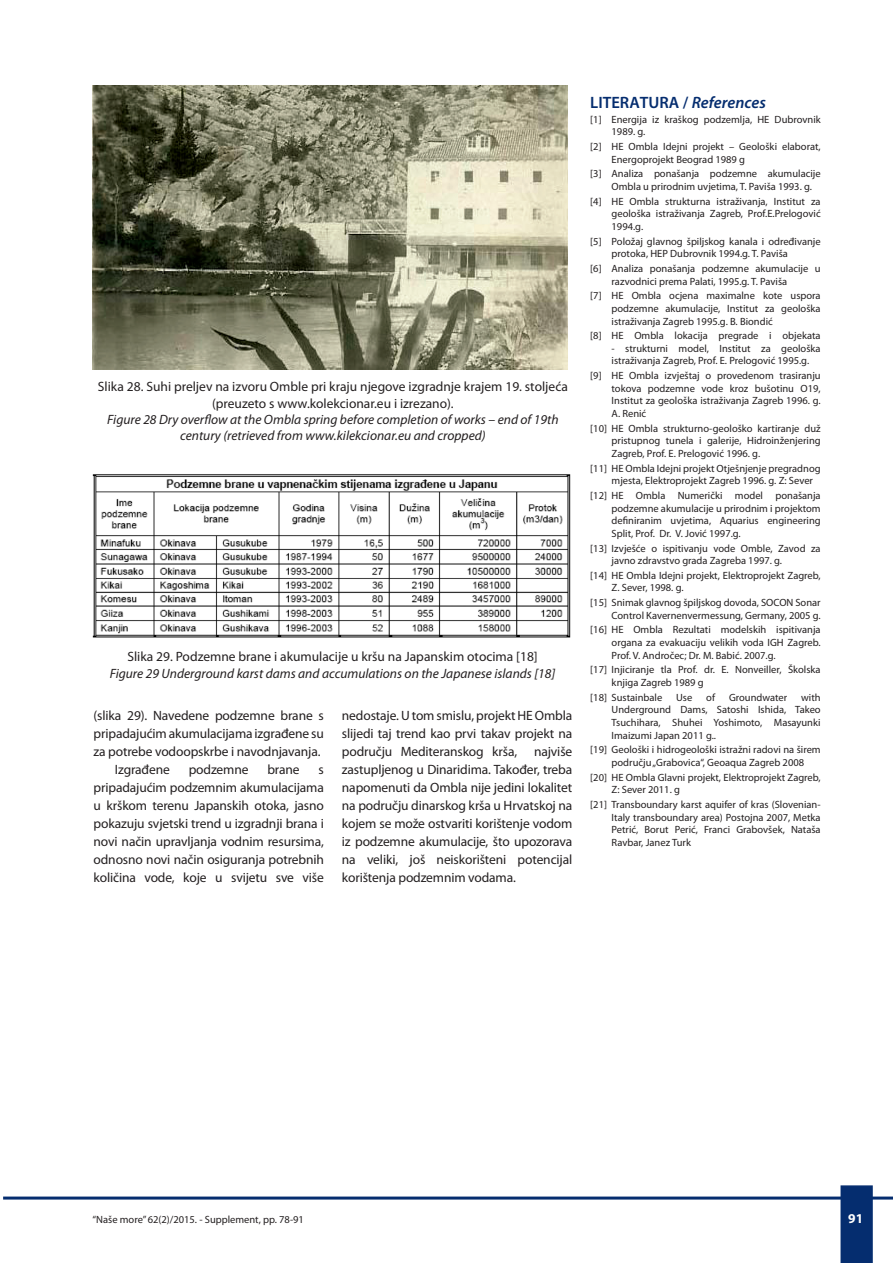
<style>
.page{position:relative;width:893px;height:1263px;background:#fff}
.page>*{position:absolute;margin:0;border:0;box-sizing:border-box;transform-origin:0 0}
.naslov_tekst{font:600 16.5px "Myriad Pro";color:#052d6f}
.tekst{font:13.5px/18px "Myriad Pro";letter-spacing:-.01em;color:#231f20;text-align:justify}
.tekst-2{font:italic 13.5px/16.2px "Myriad Pro";color:#231f20;text-align:center}
.t1{font:700 13.5px "Myriad Pro";color:#fff}
.literatura{font:10.5px/12.6px "Myriad Pro";color:#231f20}
.s1{font-style:italic}
</style>
<div class="page">
<svg style="left:840px;top:1185px;width:33px;height:78px;background:#0b3272"></svg>
<hr style="left:3px;top:1196px;width:890px;height:3px;background:#052d6f">
<img style="left:93px;top:85px;width:474px;height:284px">
<img style="left:93px;top:474px;width:478px;height:164px">
<p class="tekst" style="left:98px;top:379px;width:471px;line-height:16.2px;text-align:center">Slika 28. Suhi preljev na izvoru Omble pri kraju njegove izgradnje krajem 19. stoljeća (preuzeto s www.kolekcionar.eu i izrezano).</p>
<p class="tekst-2" style="left:107px;top:411px;width:453px">Figure 28 Dry overflow at the Ombla spring before completion of works – end of 19th century (retrieved from www.kilekcionar.eu and cropped)</p>
<p class="tekst" style="left:127px;top:648px;width:412px">Slika 29. Podzemne brane i akumulacije u kršu na Japanskim otocima [18]</p>
<p class="tekst-2" style="left:110px;top:665px;width:447px">Figure 29 Underground karst dams and accumulations on the Japanese islands [18]</p>
<p class="tekst" style="left:342px;top:706px;width:232px">nedostaje. U tom smislu, projekt HE Ombla slijedi taj trend kao prvi takav projekt na području Mediteranskog krša,</p>
<p class="tekst" style="left:94px;top:706px;width:232px">(slika 29). Navedene podzemne brane s pripadajućim akumulacijama izgrađene su za potrebe vodoopskrbe i navodnjavanja.</p>
<p class="tekst" style="left:115px;top:760px;width:57px">Izgrađene</p>
<p class="tekst" style="left:189px;top:760px;width:61px">podzemne</p>
<p class="tekst" style="left:267px;top:760px;width:34px">brane</p>
<p class="tekst" style="left:342px;top:742px;width:232px;text-indent:192px">najviše zastupljenog u Dinaridima. Također, treba napomenuti da Ombla nije jedini lokalitet na području dinarskog krša u Hrvatskoj na kojem se može ostvariti korištenje vodom iz podzemne akumulacije, što upozorava na veliki, još neiskorišteni potencijal korištenja podzemnim vodama.</p>
<p class="tekst" style="left:94px;top:760px;width:232px;text-indent:225px">s pripadajućim podzemnim akumulacijama u krškom terenu Japanskih otoka, jasno pokazuju svjetski trend u izgradnji brana i novi način upravljanja vodnim resursima, odnosno novi način osiguranja potrebnih količina vode, koje u svijetu sve više</p>
<p class="naslov_tekst" style="left:590px;top:92px;width:177px">LITERATURA / <span class="s1">References</span></p>
<p class="literatura" style="left:612px;top:113px;width:211px;text-indent:-21px">[1] Energija iz kraškog podzemlja, HE Dubrovnik<br>1989. g.</p>
<p class="literatura" style="left:612px;top:140px;width:211px;text-indent:-21px">[2] HE Ombla Idejni projekt – Geološki elaborat,<br>Energoprojekt Beograd 1989 g</p>
<p class="literatura" style="left:612px;top:167px;width:211px;text-indent:-21px">[3] Analiza ponašanja podzemne akumulacije<br>Ombla u prirodnim uvjetima, T. Paviša 1993. g.</p>
<p class="literatura" style="left:612px;top:195px;width:211px;text-align:justify;text-indent:-21px">[4] HE Ombla strukturna istraživanja, Institut za geološka istraživanja Zagreb, Prof.E.Prelogović 1994.g.</p>
<p class="literatura" style="left:612px;top:235px;width:211px;text-indent:-21px">[5] Položaj glavnog špiljskog kanala i određivanje protoka, HEP Dubrovnik 1994.g. T. Paviša</p>
<p class="literatura" style="left:612px;top:262px;width:211px;text-indent:-21px">[6] Analiza ponašanja podzemne akumulacije u razvodnici prema Palati, 1995.g. T. Paviša</p>
<p class="literatura" style="left:612px;top:289px;width:211px;text-align:justify;text-indent:-21px">[7] HE Ombla ocjena maximalne kote uspora podzemne akumulacije, Institut za geološka istraživanja Zagreb 1995.g. B. Biondić</p>
<p class="literatura" style="left:590px;top:329px;width:232px">[8] HE Ombla lokacija pregrade i objekata</p>
<p class="literatura" style="left:612px;top:342px;width:211px">- strukturni model, Institut za geološka istraživanja Zagreb, Prof. E. Prelogović 1995.g.</p>
<p class="literatura" style="left:612px;top:369px;width:211px;text-align:justify;text-indent:-21px">[9] HE Ombla izvještaj o provedenom trasiranju tokova podzemne vode kroz bušotinu O19, Institut za geološka istraživanja Zagreb 1996. g.<br>A. Renić</p>
<p class="literatura" style="left:612px;top:422px;width:211px;text-align:justify;text-indent:-21px">[10] HE Ombla strukturno-geološko kartiranje duž pristupnog tunela i galerije, Hidroinženjering Zagreb, Prof. E. Prelogović 1996. g.</p>
<p class="literatura" style="left:612px;top:462px;width:211px;text-indent:-21px">[11] HE Ombla Idejni projekt Otješnjenje pregradnog mjesta, Elektroprojekt Zagreb 1996. g. Z: Sever</p>
<p class="literatura" style="left:612px;top:489px;width:211px;text-align:justify;text-indent:-21px">[12] HE Ombla Numerički model ponašanja podzemne akumulacije u prirodnim i projektom definiranim uvjetima, Aquarius engineering Split, Prof. Dr. V. Jović 1997.g.</p>
<p class="literatura" style="left:612px;top:541px;width:211px;text-indent:-21px">[13] Izvješće o ispitivanju vode Omble, Zavod za javno zdravstvo grada Zagreba 1997. g.</p>
<p class="literatura" style="left:612px;top:569px;width:211px;text-indent:-21px">[14] HE Ombla Idejni projekt, Elektroprojekt Zagreb,<br>Z. Sever, 1998. g.</p>
<p class="literatura" style="left:590px;top:596px;width:232px;text-align:right">[15] Snimak glavnog špiljskog dovoda, SOCON Sonar<br>Control Kavernenvermessung, Germany, 2005 g.</p>
<p class="literatura" style="left:612px;top:623px;width:211px;text-align:justify;text-indent:-21px">[16] HE Ombla Rezultati modelskih ispitivanja organa za evakuaciju velikih voda IGH Zagreb.<br>Prof. V. Andročec; Dr. M. Babić. 2007.g.</p>
<p class="literatura" style="left:612px;top:663px;width:211px;text-indent:-21px">[17] Injiciranje tla Prof. dr. E. Nonveiller, Školska knjiga Zagreb 1989 g</p>
<p class="literatura" style="left:590px;top:691px;width:73px">[18] Sustainbale</p>
<p class="literatura" style="left:676px;top:691px;width:18px">Use</p>
<p class="literatura" style="left:706px;top:691px;width:10px">of</p>
<p class="literatura" style="left:729px;top:691px;width:60px">Groundwater</p>
<p class="literatura" style="left:612px;top:691px;width:211px;text-align:justify;text-indent:190px">with Underground Dams, Satoshi Ishida, Takeo Tsuchihara, Shuhei Yoshimoto, Masayunki Imaizumi Japan 2011 g..</p>
<p class="literatura" style="left:590px;top:743px;width:232px;text-align:center">[19] Geološki i hidrogeološki istražni radovi na širem području „Grabovica“, Geoaqua Zagreb 2008</p>
<p class="literatura" style="left:612px;top:771px;width:211px;text-indent:-21px">[20] HE Ombla Glavni projekt, Elektroprojekt Zagreb,<br>Z: Sever 2011. g</p>
<p class="literatura" style="left:612px;top:798px;width:211px;text-align:justify;text-indent:-21px">[21] Transboundary karst aquifer of kras (Slovenian-Italy transboundary area) Postojna 2007, Metka Petrić, Borut Perić, Franci Grabovšek, Nataša Ravbar, Janez Turk</p>
<p class="literatura" style="left:92px;top:1213px;width:213px">“Naše more” 62(2)/2015. - Supplement, pp. 78-91</p>
<p class="t1" style="left:848px;top:1210px;width:16px">91</p>
</div>
